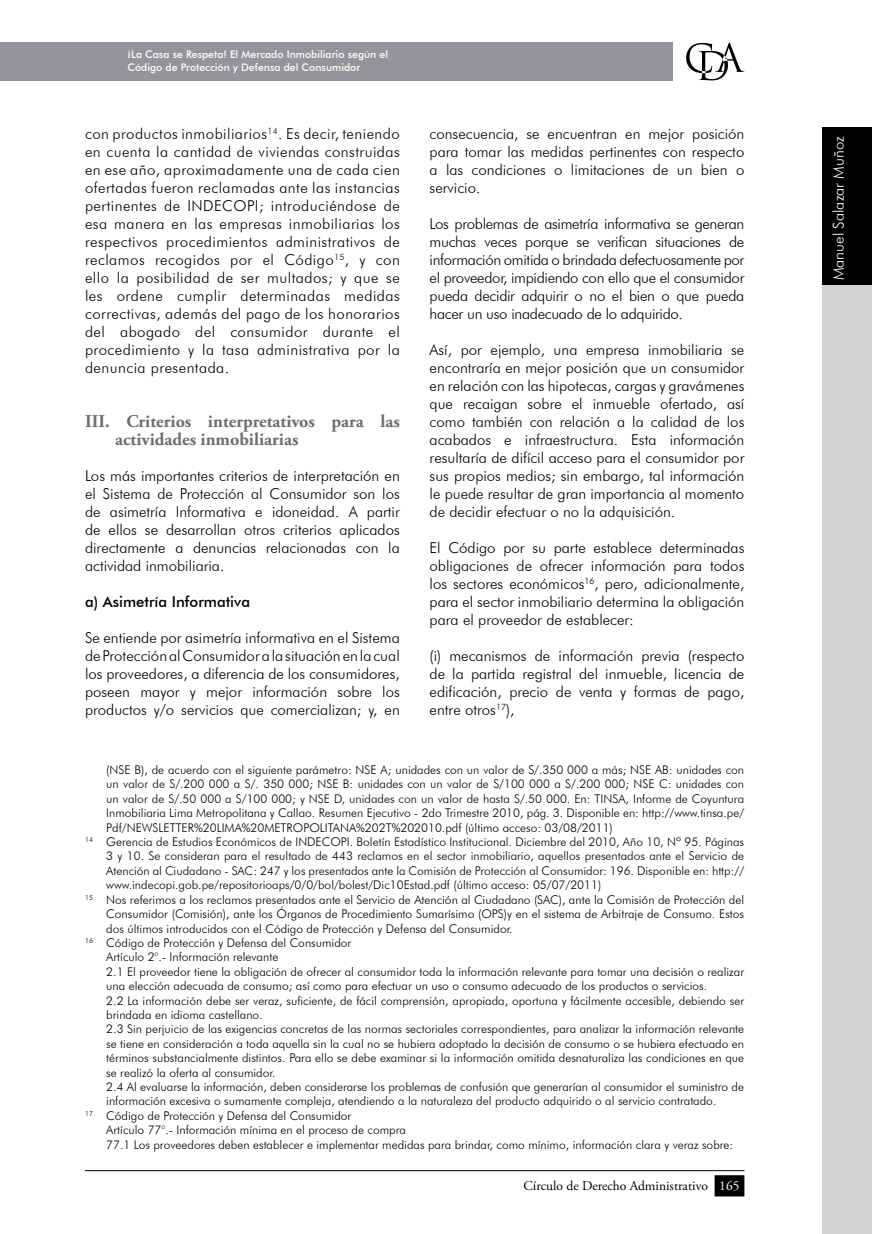
<style>
.page{position:relative;width:872px;height:1234px;background:#fff}
.page>*{position:absolute;margin:0;border:0;box-sizing:border-box;transform-origin:0 0}
.t1{font:700 18px/18px "Adobe Garamond Pro";color:#6d6e71}
.t2{font:300 15px/18px "Futura BT";color:#000;text-align:justify}
.t3{font:500 15px "Futura BT";color:#000}
.t4{font:300 15px "Futura BT";color:#fff}
.t5{font:13.5px "Adobe Garamond Pro";color:#000}
.t6{font:300 12px/14.4px "Futura BT";color:#000;text-align:justify}
.t7{font:500 10.5px/12.6px "Futura BT";color:#fff}
.s1{color:#fff}
</style>
<div class="page">
<div style="left:0;top:43px;width:673px;height:38px;background:#939598"></div>
<svg style="left:686px;top:42px;width:58px;height:38px"></svg>
<hr style="left:85px;top:1169px;width:659px;height:1px;background:#000">
<div style="left:715px;top:1175px;width:28px;height:20px;background:#000"></div>
<div style="left:714px;top:1174px;width:30px;height:22px;border:2px solid #000"></div>
<div style="left:822px;top:229px;width:50px;height:1004px;background:#d1d3d4"></div>
<div style="left:822px;top:128px;width:50px;height:157px;background:#000"></div>
<p class="t7" style="left:128px;top:48px;width:262px">¡La Casa se Respeta! El Mercado Inmobiliario según el<br>Código de Protección y Defensa del Consumidor</p>
<p class="t2" style="left:85px;top:125px;width:316px">con productos inmobiliarios<sup>14</sup>. Es decir, teniendo en cuenta la cantidad de viviendas construidas en ese año, aproximadamente una de cada cien ofertadas fueron reclamadas ante las instancias pertinentes de I NDECOPI ; introduciéndose de esa manera en las empresas inmobiliarias los respectivos procedimientos administrativos de reclamos recogidos por el Código<sup>15</sup>, y con ello la posibilidad de ser multados; y que se les ordene cumplir determinadas medidas correctivas, además del pago de los honorarios del abogado del consumidor durante el procedimiento y la tasa administrativa por la denuncia presentada.</p>
<h1 class="t1" style="left:115px;top:413px;width:286px;text-indent:-30px">III. Criterios interpretativos para las actividades inmobiliarias</h1>
<p class="t2" style="left:85px;top:467px;width:316px">Los más importantes criterios de interpretación en el Sistema de Protección al Consumidor son los de asimetría informativa e idoneidad. A partir de ellos se desarrollan otros criterios aplicados directamente a denuncias relacionadas con la actividad inmobiliaria.</p>
<p class="t3" style="left:85px;top:593px;width:166px">a) Asimetría i nformativa</p>
<p class="t2" style="left:85px;top:629px;width:316px">Se entiende por asimetría informativa en el Sistema de Protección al Consumidor a la situación en la cual los proveedores, a diferencia de los consumidores, poseen mayor y mejor información sobre los productos y/o servicios que comercializan; y, en</p>
<p class="t2" style="left:429px;top:125px;width:316px">consecuencia, se encuentran en mejor posición para tomar las medidas pertinentes con respecto a las condiciones o limitaciones de un bien o servicio.</p>
<p class="t2" style="left:429px;top:215px;width:316px">Los problemas de asimetría informativa se generan muchas veces porque se verifican situaciones de información omitida o brindada defectuosamente por el proveedor, impidiendo con ello que el consumidor pueda decidir adquirir o no el bien o que pueda hacer un uso inadecuado de lo adquirido.</p>
<p class="t2" style="left:429px;top:341px;width:316px">Así, por ejemplo, una empresa inmobiliaria se encontraría en mejor posición que un consumidor en relación con las hipotecas, cargas y gravámenes que recaigan sobre el inmueble ofertado, así como también con relación a la calidad de los acabados e infraestructura. Esta información resultaría de difícil acceso para el consumidor por sus propios medios; sin embargo, tal información le puede resultar de gran importancia al momento de decidir efectuar o no la adquisición.</p>
<p class="t2" style="left:429px;top:539px;width:316px">E l Código por su parte establece determinadas obligaciones de ofrecer información para todos los sectores económicos<sup>16</sup>, pero, adicionalmente, para el sector inmobiliario determina la obligación para el proveedor de establecer:</p>
<p class="t2" style="left:429px;top:647px;width:316px">(i) mecanismos de información previa (respecto de la partida registral del inmueble, licencia de edificación, precio de venta y formas de pago, entre otros<sup>17</sup>),</p>
<p class="t6" style="left:106px;top:762px;width:639px">(NSE B), de acuerdo con el siguiente parámetro: NSE A; unidades con un valor de S/.350 000 a más; NSE AB: unidades con un valor de S/.200 000 a S/. 350 000; NSE B: unidades con un valor de S/100 000 a S/.200 000; NSE C: unidades con un valor de S/.50 000 a S/100 000; y NSE D, unidades con un valor de hasta S/.50 000. En: TI NSA, I nforme de Coyuntura I nmobiliaria Lima Metropolitana y Callao. Resumen Ejecutivo - 2do Trimestre 2010, pág. 3. Disponible en: http://www.tinsa.pe/ Pdf/NEWSLETTE</p>
<p class="t6" style="left:188px;top:819px;width:426px">R%20LI MA%20METROPOLITANA%202T%202010.pdf (último acceso: 03/08/2011)</p>
<p class="t6" style="left:85px;top:834px;width:660px"><sup>14</sup> Gerencia de Estudios Económicos de I NDECOPI . Boletín Estadístico I nstitucional. Diciembre del 2010, Año 10, Nº 95. Páginas</p>
<p class="t6" style="left:106px;top:848px;width:639px">3 y 10. Se consideran para el resultado de 443 reclamos en el sector inmobiliario, aquellos presentados ante el Servicio de</p>
<p class="t6" style="left:106px;top:863px;width:639px">Atención al Ciudadano - SAC: 247 y los presentados ante la Comisión de Protección al Consumidor: 196. Disponible en: http://</p>
<p class="t6" style="left:106px;top:877px;width:496px">www.indecopi.gob.pe/repositorioaps/0/0/bol/bolest/Dic10Estad.pdf (último acceso: 05/07/2011)</p>
<p class="t6" style="left:85px;top:891px;width:660px"><sup>15</sup> Nos referimos a los reclamos presentados ante el Servicio de Atención al Ciudadano (SAC), ante la Comisión de Protección del</p>
<p class="t6" style="left:106px;top:906px;width:639px">Consumidor (Comisión), ante los Órganos de Procedimiento Sumarísimo (OPS)y en el sistema de Arbitraje de Consumo. Estos</p>
<p class="t6" style="left:106px;top:920px;width:408px">dos últimos introducidos con el Código de Protección y Defensa del Consumidor.</p>
<p class="t6" style="left:85px;top:935px;width:268px"><sup>16</sup> Código de Protección y Defensa del Consumidor</p>
<p class="t6" style="left:85px;top:949px;width:195px">Artículo 2°.- I nformación relevante</p>
<p class="t6" style="left:106px;top:963px;width:639px">2.1 E l proveedor tiene la obligación de ofrecer al consumidor toda la información relevante para tomar una decisión o realizar</p>
<p class="t6" style="left:106px;top:978px;width:602px">una elección adecuada de consumo; así como para efectuar un uso o consumo adecuado de los productos o servicios.</p>
<p class="t6" style="left:106px;top:992px;width:639px">2.2 La información debe ser veraz, suficiente, de fácil comprensión, apropiada, oportuna y fácilmente accesible, debiendo ser</p>
<p class="t6" style="left:106px;top:1007px;width:158px">brindada en idioma castellano.</p>
<p class="t6" style="left:106px;top:1021px;width:639px">2.3 Sin perjuicio de las exigencias concretas de las normas sectoriales correspondientes, para analizar la información relevante</p>
<p class="t6" style="left:106px;top:1035px;width:639px">se tiene en consideración a toda aquella sin la cual no se hubiera adoptado la decisión de consumo o se hubiera efectuado en</p>
<p class="t6" style="left:106px;top:1050px;width:639px">términos substancialmente distintos. Para ello se debe examinar si la información omitida desnaturaliza las condiciones en que</p>
<p class="t6" style="left:106px;top:1064px;width:171px">se realizó la oferta al consumidor.</p>
<p class="t6" style="left:106px;top:1079px;width:639px">2.4 Al evaluarse la información, deben considerarse los problemas de confusión que generarían al consumidor el suministro de</p>
<p class="t6" style="left:106px;top:1093px;width:611px">información excesiva o sumamente compleja, atendiendo a la naturaleza del producto adquirido o al servicio contratado.</p>
<p class="t6" style="left:85px;top:1107px;width:268px"><sup>17</sup> Código de Protección y Defensa del Consumidor</p>
<p class="t6" style="left:85px;top:1122px;width:322px">Artículo 77°.- I nformación mínima en el proceso de compra</p>
<p class="t6" style="left:106px;top:1136px;width:628px">77.1 Los proveedores deben establecer e implementar medidas para brindar, como mínimo, información clara y veraz sobre:</p>
<p class="t5" style="left:523px;top:1176px;width:217px">Círculo de Derecho Administrativo <span class="s1">165</span></p>
<p class="t4" style="left:829px;top:280px;width:145px;rotate:-90deg">Manuel Salazar Muñoz</p>
</div>
